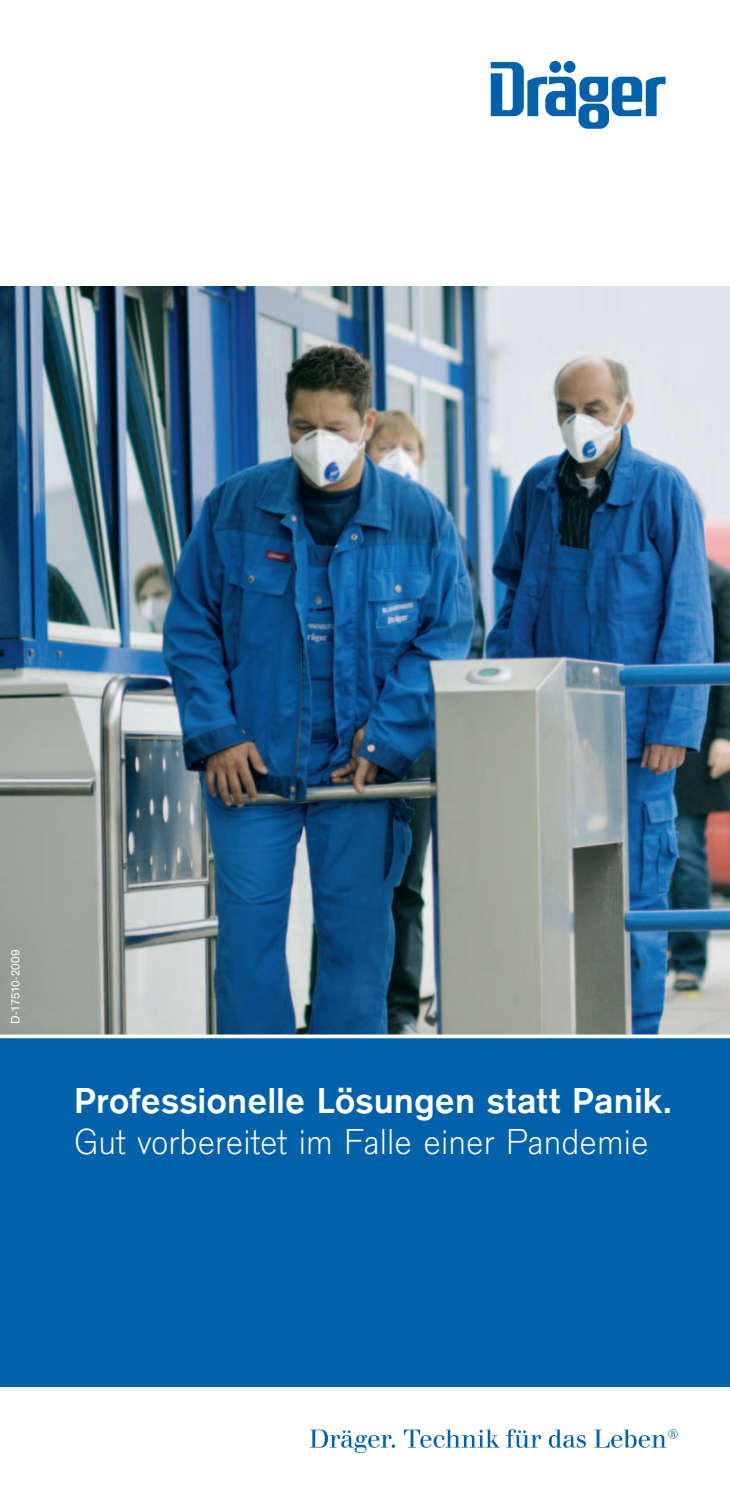
<style>
.page{position:relative;width:730px;height:1488px;background:#fff}
.page>*{position:absolute;margin:0;border:0;box-sizing:border-box;transform-origin:0 0}
.t1{font:300 37.5px "Draeger San";color:#fff}
.t2{font:700 37.5px "Draeger San";color:#fff}
.t3{font:12.5px "Draeger San";letter-spacing:.025em;color:#fff}
</style>
<div class="page">
<div style="left:0;top:827px;width:729px;height:560px;background:#0161aa"></div>
<img style="left:0;top:287px;width:729px;height:747px">
<svg style="left:0;top:1034px;width:729px;height:4px;background:#edf0f1"></svg>
<svg style="left:310px;top:1429px;width:85px;height:24px"></svg>
<svg style="left:404px;top:1429px;width:95px;height:19px"></svg>
<svg style="left:506px;top:1429px;width:35px;height:19px"></svg>
<svg style="left:548px;top:1429px;width:37px;height:19px"></svg>
<svg style="left:594px;top:1429px;width:83px;height:19px"></svg>
<svg style="left:490px;top:62px;width:175px;height:67px"></svg>
<div style="left:549px;top:61px;width:12px;height:12px;background:#0161aa;border-radius:50%"></div>
<div style="left:563px;top:61px;width:12px;height:12px;background:#0161aa;border-radius:50%"></div>
<p class="t3" style="left:11px;top:1024px;width:76px;rotate:-90deg">D-17510-2009</p>
<p class="t2" style="left:74px;top:1088px;width:599px">Professionelle Lösungen statt Panik.</p>
<p class="t1" style="left:74px;top:1129px;width:576px">Gut vorbereitet im Falle einer Pandemie</p>
</div>
